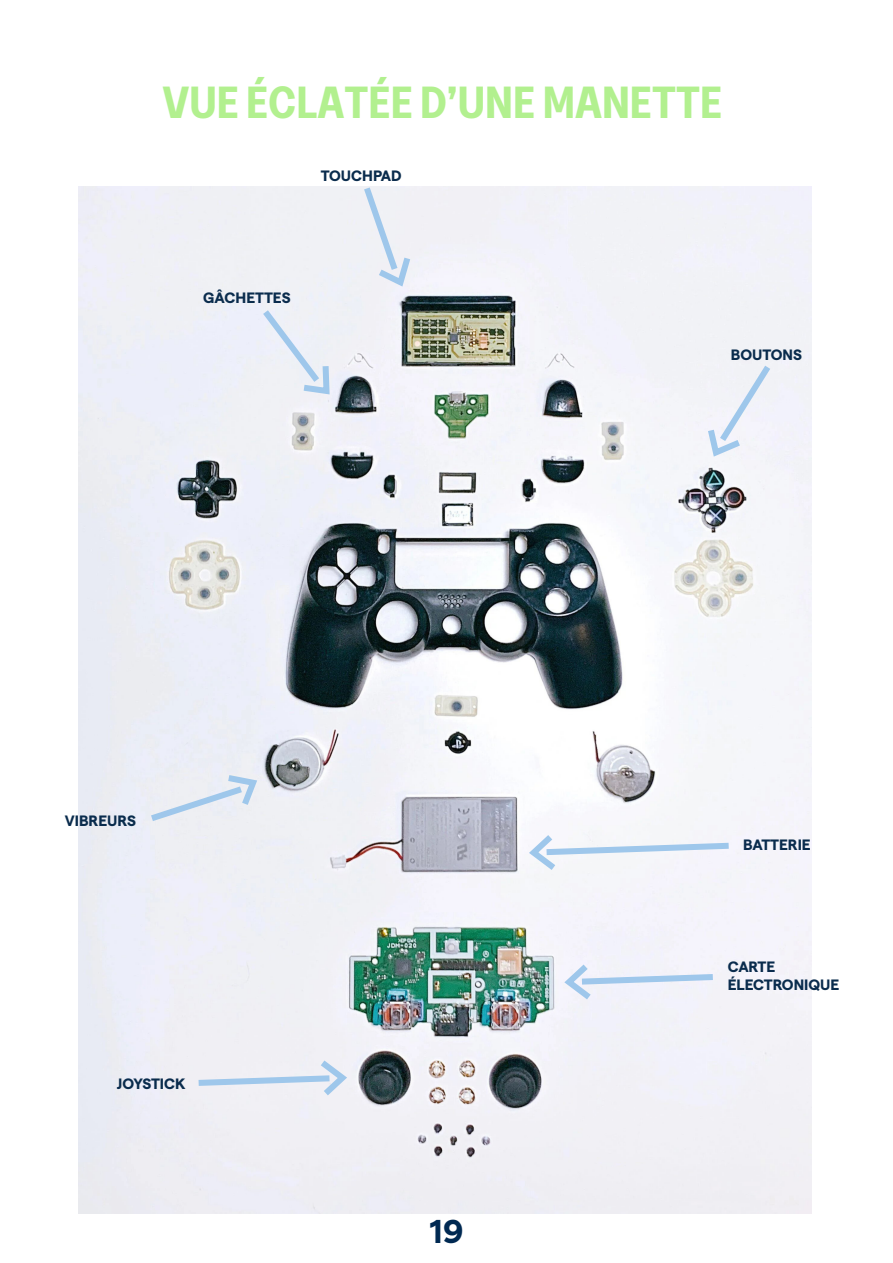
<style>
.page{position:relative;width:893px;height:1263px;background:#fff}
.page>*{position:absolute;margin:0;border:0;box-sizing:border-box;transform-origin:0 0}
.t1{font:700 45px "Greed";color:#b2f08f}
.t2{font:700 33px "Matter";color:#002952}
.t3{font:700 15px "Matter";color:#0a2c4d}
</style>
<div class="page">
<img style="left:79px;top:187px;width:733px;height:1026px">
<svg style="left:524px;top:829px;width:211px;height:47px"></svg>
<svg style="left:560px;top:958px;width:159px;height:47px"></svg>
<svg style="left:192px;top:1054px;width:160px;height:48px"></svg>
<svg style="left:144px;top:771px;width:117px;height:55px"></svg>
<svg style="left:704px;top:359px;width:72px;height:102px"></svg>
<svg style="left:359px;top:186px;width:56px;height:105px"></svg>
<svg style="left:257px;top:304px;width:76px;height:94px"></svg>
<p class="t1" style="left:162px;top:68px;width:562px">VUE ÉCLATÉE D’UNE MANETTE</p>
<p class="t3" style="left:321px;top:164px;width:82px">TOUCHPAD</p>
<p class="t3" style="left:203px;top:287px;width:89px">GÂCHETTES</p>
<p class="t3" style="left:65px;top:809px;width:73px">VIBREURS</p>
<p class="t3" style="left:117px;top:1072px;width:70px">JOYSTICK</p>
<h2 class="t2" style="left:430px;top:1206px;width:35px">19</h2>
<p class="t3" style="left:731px;top:344px;width:73px">BOUTONS</p>
<p class="t3" style="left:743px;top:833px;width:69px">BATTERIE</p>
<p class="t3" style="left:728px;top:955px;width:49px">CARTE</p>
<p class="t3" style="left:728px;top:973px;width:113px">ÉLECTRONIQUE</p>
</div>
